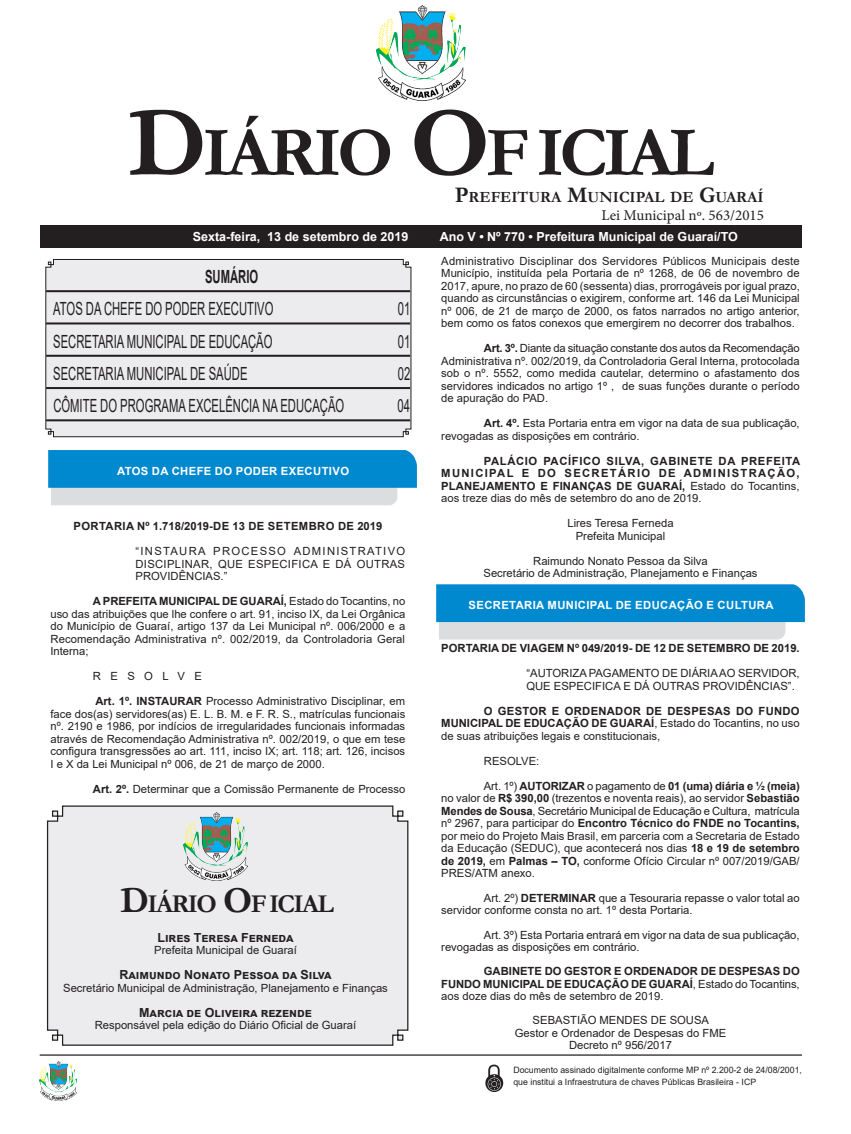
<style>
.page{position:relative;width:851px;height:1134px;background:#fff}
.page>*{position:absolute;margin:0;border:0;box-sizing:border-box;transform-origin:0 0}
.CORPO_DE_TEXTO{font:700 70.88px "Garamond";letter-spacing:-.06em;color:#231f20}
.CORPO_DE_TEXTO-2{font:700 25.88px "Garamond";letter-spacing:-.06em;color:#231f20}
.Nome_Secretário{font:18.12px "Arial";color:#231f20;scale:.62 1}
.Nome_Secretário-2{font:700 18.12px "Arial";color:#231f20;scale:.62 1}
.CORPO_DE_TEXTO-3{font:700 15.62px "Garamond";color:#231f20}
.t1{font:15px "Minion Pro";color:#231f20}
.t2{font:700 12.5px "Arial";color:#fff}
.Assinatura{font:700 12.5px "Arial";color:#231f20}
.CORPO_DE_TEXTO-4{font:11.25px/12.5px "Arial";color:#231f20;text-align:justify}
.Assinatura-2{font:11.25px "Arial";color:#231f20}
.CORPO_DE_TEXTO-5{font:700 11.25px/12.5px "Arial";color:#231f20;text-align:justify}
.EMENTA{font:11.25px/12.5px "Arial";color:#231f20;text-align:justify}
.Chancela2{font:700 11.25px "Arial";letter-spacing:.035em;color:#fff}
.SEM_PARAGRAFO{font:700 11.25px "Arial";color:#231f20}
.TITULOS{font:700 11.25px "Arial";letter-spacing:.035em;color:#231f20}
.CORPO_DE_TEXTO-6{font:8.75px/12.5px "Arial";color:#231f20}
.s1{font-size:101.25px}
.s2{font-size:22.38px}
.s3{font-weight:700}
.s4{font-size:36.88px}
.s5{font-weight:400}
</style>
<div class="page">
<div style="left:40px;top:225px;width:761px;height:22px;background:#231f20"></div>
<hr style="left:40px;top:1054px;width:761px;height:2px;background:#231f20">
<img style="left:376px;top:5px;width:89px;height:95px">
<img style="left:40px;top:1061px;width:37px;height:39px">
<svg style="left:485px;top:1065px;width:18px;height:27px"></svg>
<div style="left:46px;top:805px;width:363px;height:241px;background:#ececee"></div>
<img style="left:183px;top:812px;width:64px;height:68px">
<svg style="left:45px;top:259px;width:366px;height:178px;background:#dddddf"></svg>
<svg style="left:48px;top:450px;width:369px;height:55px;background:#46a4d4"></svg>
<svg style="left:436px;top:584px;width:368px;height:55px;background:#46a4d4"></svg>
<p class="CORPO_DE_TEXTO" style="left:128px;top:105px;width:587px"><span class="s1">D</span>IÁRIO <span class="s1">O</span>F ICIAL</p>
<p class="CORPO_DE_TEXTO-3" style="left:455px;top:186px;width:310px"><span class="s2">P</span>REFEITURA <span class="s2">M</span>UNICIPAL DE <span class="s2">G</span>UARAÍ</p>
<p class="t1" style="left:601px;top:205px;width:164px">Lei Municipal nº. 563/2015</p>
<p class="t2" style="left:193px;top:228px;width:217px">Sexta-feira, 13 de setembro de 2019</p>
<p class="t2" style="left:439px;top:228px;width:299px">Ano V • Nº 770 • Prefeitura Municipal de Guaraí/TO</p>
<p class="Nome_Secretário-2" style="left:205px;top:264px;width:87px">SUMÁRIO</p>
<p class="Nome_Secretário" style="left:53px;top:297px;width:357px">ATOS DA CHEFE DO PODER EXECUTIVO</p>
<p class="Nome_Secretário" style="left:398px;top:297px;width:22px">01</p>
<p class="Nome_Secretário" style="left:53px;top:329px;width:355px">SECRETARIA MUNICIPAL DE EDUCAÇÃO</p>
<p class="Nome_Secretário" style="left:397px;top:329px;width:22px">01</p>
<p class="Nome_Secretário" style="left:53px;top:361px;width:315px">SECRETARIA MUNICIPAL DE SAÚDE</p>
<p class="Nome_Secretário" style="left:398px;top:361px;width:22px">02</p>
<p class="Nome_Secretário" style="left:53px;top:393px;width:470px">CÔMITE DO PROGRAMA EXCELÊNCIA NA EDUCAÇÃO</p>
<p class="Nome_Secretário" style="left:397px;top:393px;width:22px">04</p>
<p class="Chancela2" style="left:117px;top:463px;width:233px">ATOS DA CHEFE DO PODER EXECUTIVO</p>
<p class="TITULOS" style="left:73px;top:518px;width:310px">PORTARIA Nº 1.718/2019-DE 13 DE SETEMBRO DE 2019</p>
<p class="EMENTA" style="left:135px;top:545px;width:271px">“INSTAURA PROCESSO ADMINISTRATIVO DISCIPLINAR, QUE ESPECIFICA E DÁ OUTRAS PROVIDÊNCIAS.”</p>
<p class="CORPO_DE_TEXTO-4" style="left:50px;top:595px;width:356px;text-indent:43px"><span class="s3">A PREFEITA MUNICIPAL DE GUARAÍ,</span> Estado do Tocantins, no uso das atribuições que lhe confere o art. 91, inciso IX, da Lei Orgânica do Município de Guaraí, artigo 137 da Lei Municipal nº. 006/2000 e a Recomendação Administrativa nº. 002/2019, da Controladoria Geral Interna;</p>
<p class="CORPO_DE_TEXTO-4" style="left:93px;top:670px;width:111px">R E S O L V E</p>
<p class="CORPO_DE_TEXTO-4" style="left:50px;top:695px;width:356px;text-indent:45px"><span class="s3">Art. 1º. INSTAURAR</span> Processo Administrativo Disciplinar, em face dos(as) servidores(as) E. L. B. M. e F. R. S., matrículas funcionais nº. 2190 e 1986, por indícios de irregularidades funcionais informadas através de Recomendação Administrativa nº. 002/2019, o que em tese configura transgressões ao art. 111, inciso IX; art. 118; art. 126, incisos I e X da Lei Municipal nº 006, de 21 de março de 2000.</p>
<p class="CORPO_DE_TEXTO-4" style="left:93px;top:782px;width:314px"><span class="s3">Art. 2º.</span> Determinar que a Comissão Permanente de Processo</p>
<p class="CORPO_DE_TEXTO-2" style="left:120px;top:886px;width:215px"><span class="s4">D</span>IÁRIO <span class="s4">O</span>F ICIAL</p>
<p class="Assinatura" style="left:157px;top:928px;width:137px">Lires Teresa Ferneda</p>
<p class="Assinatura-2" style="left:154px;top:942px;width:144px">Prefeita Municipal de Guaraí</p>
<p class="Assinatura" style="left:119px;top:966px;width:213px">Raimundo Nonato Pessoa da Silva</p>
<p class="Assinatura-2" style="left:63px;top:980px;width:326px">Secretário Municipal de Administração, Planejamento e Finanças</p>
<p class="Assinatura" style="left:139px;top:1003px;width:174px">Marcia de Oliveira rezende</p>
<p class="Assinatura-2" style="left:95px;top:1017px;width:263px">Responsável pela edição do Diário Oficial de Guaraí</p>
<p class="CORPO_DE_TEXTO-4" style="left:441px;top:254px;width:360px">Administrativo Disciplinar dos Servidores Públicos Municipais deste Município, instituída pela Portaria de nº 1268, de 06 de novembro de 2017, apure, no prazo de 60 (sessenta) dias, prorrogáveis por igual prazo, quando as circunstâncias o exigirem, conforme art. 146 da Lei Municipal nº 006, de 21 de março de 2000, os fatos narrados no artigo anterior, bem como os fatos conexos que emergirem no decorrer dos trabalhos.</p>
<p class="CORPO_DE_TEXTO-4" style="left:441px;top:342px;width:360px;text-indent:43px"><span class="s3">Art. 3º.</span> Diante da situação constante dos autos da Recomendação Administrativa nº. 002/2019, da Controladoria Geral Interna, protocolada sob o nº. 5552, como medida cautelar, determino o afastamento dos servidores indicados no artigo 1º , de suas funções durante o período de apuração do PAD.</p>
<p class="CORPO_DE_TEXTO-4" style="left:441px;top:417px;width:360px;text-indent:43px"><span class="s3">Art. 4º.</span> Esta Portaria entra em vigor na data de sua publicação, revogadas as disposições em contrário.</p>
<p class="CORPO_DE_TEXTO-5" style="left:441px;top:454px;width:360px;text-indent:43px">PALÁCIO PACÍFICO SILVA, GABINETE DA PREFEITA MUNICIPAL E DO SECRETÁRIO DE ADMINISTRAÇÃO, PLANEJAMENTO E FINANÇAS DE GUARAÍ, <span class="s5">Estado do Tocantins, aos treze dias do mês de setembro do ano de 2019.</span></p>
<p class="Assinatura-2" style="left:567px;top:515px;width:108px">Lires Teresa Ferneda</p>
<p class="Assinatura-2" style="left:575px;top:528px;width:91px">Prefeita Municipal</p>
<p class="Assinatura-2" style="left:533px;top:553px;width:176px">Raimundo Nonato Pessoa da Silva</p>
<p class="Assinatura-2" style="left:483px;top:565px;width:275px">Secretário de Administração, Planejamento e Finanças</p>
<p class="Chancela2" style="left:468px;top:597px;width:306px">SECRETARIA MUNICIPAL DE EDUCAÇÃO E CULTURA</p>
<p class="SEM_PARAGRAFO" style="left:441px;top:640px;width:360px">PORTARIA DE VIAGEM Nº 049/2019- DE 12 DE SETEMBRO DE 2019.</p>
<p class="EMENTA" style="left:526px;top:667px;width:275px">“AUTORIZA PAGAMENTO DE DIÁRIA AO SERVIDOR,</p>
<p class="EMENTA" style="left:526px;top:679px;width:270px">QUE ESPECIFICA E DÁ OUTRAS PROVIDÊNCIAS”.</p>
<p class="CORPO_DE_TEXTO-4" style="left:441px;top:704px;width:360px;text-indent:43px"><span class="s3">O GESTOR E ORDENADOR DE DESPESAS DO FUNDO MUNICIPAL DE EDUCAÇÃO DE GUARAÍ</span>, Estado do Tocantins, no uso de suas atribuições legais e constitucionais,</p>
<p class="CORPO_DE_TEXTO-4" style="left:484px;top:754px;width:57px">RESOLVE:</p>
<p class="CORPO_DE_TEXTO-4" style="left:441px;top:779px;width:360px;text-indent:43px">Art. 1º) <span class="s3">AUTORIZAR</span> o pagamento de <span class="s3">01 (uma) diária e ½ (meia) </span>no valor de <span class="s3">R$ 390,00</span> (trezentos e noventa reais), ao servidor <span class="s3">Sebastião Mendes de Sousa</span>, Secretário Municipal de Educação e Cultura, matrícula nº 2967, para participar do <span class="s3">Encontro Técnico do FNDE no Tocantins, </span>por meio do Projeto Mais Brasil, em parceria com a Secretaria de Estado da Educação (SEDUC), que acontecerá nos dias <span class="s3">18 e 19 de setembro de 2019,</span> em <span class="s3">Palmas – TO,</span> conforme Ofício Circular nº 007/2019/GAB/ PRES/ATM anexo.</p>
<p class="CORPO_DE_TEXTO-4" style="left:441px;top:892px;width:360px;text-indent:43px">Art. 2º) <span class="s3">DETERMINAR</span> que a Tesouraria repasse o valor total ao servidor conforme consta no art. 1º desta Portaria.</p>
<p class="CORPO_DE_TEXTO-4" style="left:441px;top:928px;width:360px;text-indent:43px">Art. 3º) Esta Portaria entrará em vigor na data de sua publicação, revogadas as disposições em contrário.</p>
<p class="CORPO_DE_TEXTO-5" style="left:441px;top:965px;width:360px;text-indent:43px">GABINETE DO GESTOR E ORDENADOR DE DESPESAS DO FUNDO MUNICIPAL DE EDUCAÇÃO DE GUARAÍ<span class="s5">, Estado do Tocantins, aos doze dias do mês de setembro de 2019.</span></p>
<p class="Assinatura-2" style="left:532px;top:1013px;width:178px">SEBASTIÃO MENDES DE SOUSA</p>
<p class="Assinatura-2" style="left:514px;top:1025px;width:213px">Gestor e Ordenador de Despesas do FME</p>
<p class="Assinatura-2" style="left:569px;top:1037px;width:104px">Decreto nº 956/2017</p>
<p class="CORPO_DE_TEXTO-6" style="left:513px;top:1063px;width:290px">Documento assinado digitalmente conforme MP nº 2.200-2 de 24/08/2001, que institui a Infraestrutura de chaves Públicas Brasileira - ICP</p>
</div>
